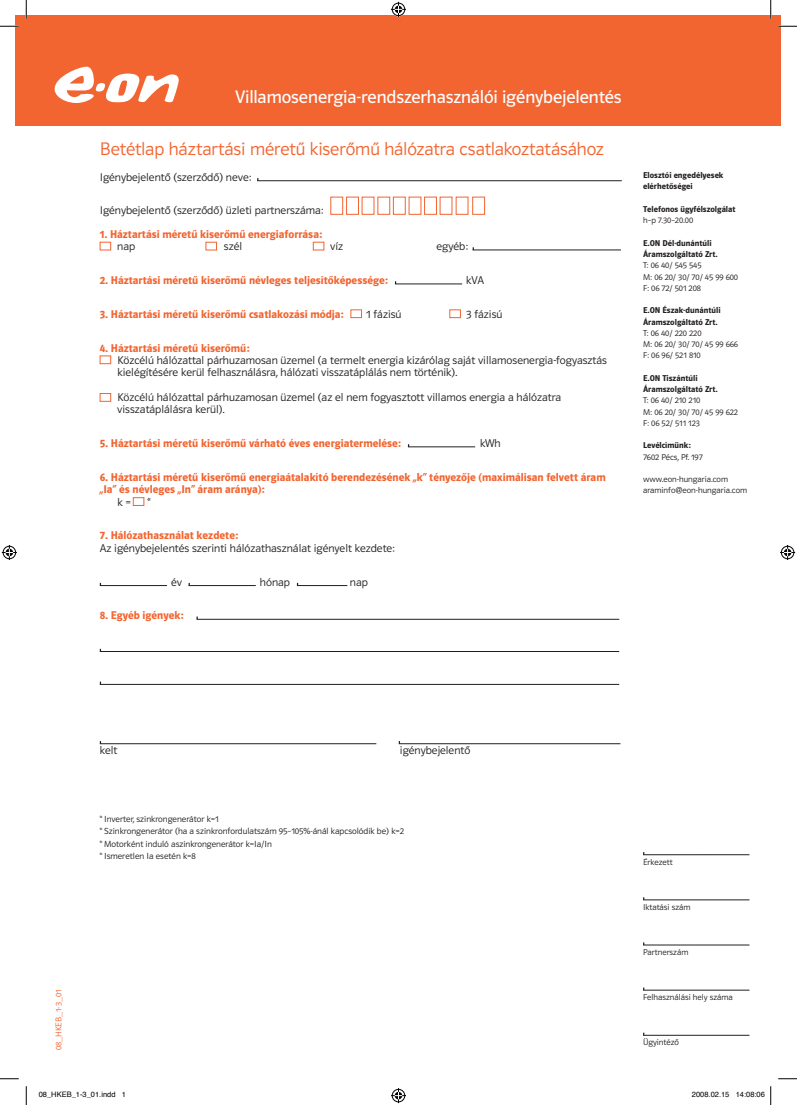
<style>
.page{position:relative;width:797px;height:1105px;background:#fff}
.page>*{position:absolute;margin:0;border:0;box-sizing:border-box;transform-origin:0 0}
.t1{font:300 18.75px "Polo";letter-spacing:-.005em;color:#f26430}
.t2{font:18.75px "Polo";letter-spacing:-.005em;color:#fff}
.t3{font:300 11.62px/12.5px "Polo";color:#231f20}
.t4{font:600 11.62px/12.5px "Polo";color:#f26430}
.t5{font:300 9.12px/12.5px "Polo";color:#231f20}
.t6{font:300 8.75px/11.2px "Polo";color:#231f20}
.t7{font:600 8.75px/11.2px "Polo";color:#231f20}
.t8{font:300 8.75px "Polo";color:#f26430}
.t9{font:7.5px "Helvetica";color:#000}
</style>
<div class="page">
<div style="left:16px;top:16px;width:765px;height:110px;background:#f26430"></div>
<svg style="left:55px;top:67px;width:124px;height:36px"></svg>
<hr style="left:472px;top:250px;width:149px;height:1px;background:#231f20">
<div style="left:100px;top:242px;width:11px;height:8px;border:1px solid #f26430"></div>
<div style="left:350px;top:310px;width:12px;height:8px;border:1px solid #f26430"></div>
<div style="left:449px;top:310px;width:11px;height:8px;border:1px solid #f26430"></div>
<div style="left:206px;top:242px;width:11px;height:8px;border:1px solid #f26430"></div>
<div style="left:313px;top:242px;width:11px;height:8px;border:1px solid #f26430"></div>
<div style="left:100px;top:356px;width:11px;height:8px;border:1px solid #f26430"></div>
<div style="left:100px;top:393px;width:11px;height:9px;border:1px solid #f26430"></div>
<div style="left:133px;top:497px;width:11px;height:9px;border:1px solid #f26430"></div>
<hr style="left:395px;top:284px;width:67px;height:1px;background:#231f20">
<hr style="left:408px;top:447px;width:67px;height:1px;background:#231f20">
<hr style="left:188px;top:585px;width:68px;height:1px;background:#231f20">
<hr style="left:100px;top:585px;width:67px;height:1px;background:#231f20">
<hr style="left:297px;top:585px;width:50px;height:1px;background:#231f20">
<hr style="left:196px;top:619px;width:423px;height:1px;background:#231f20">
<hr style="left:100px;top:651px;width:519px;height:1px;background:#231f20">
<hr style="left:100px;top:684px;width:519px;height:1px;background:#231f20">
<hr style="left:100px;top:743px;width:276px;height:1px;background:#231f20">
<hr style="left:399px;top:743px;width:221px;height:1px;background:#231f20">
<hr style="left:643px;top:990px;width:106px;height:1px;background:#231f20">
<hr style="left:643px;top:1035px;width:106px;height:1px;background:#231f20">
<hr style="left:643px;top:945px;width:106px;height:1px;background:#231f20">
<hr style="left:643px;top:900px;width:106px;height:1px;background:#231f20">
<hr style="left:643px;top:854px;width:106px;height:1px;background:#231f20">
<hr style="left:257px;top:181px;width:365px;height:1px;background:#231f20">
<div style="left:330px;top:197px;width:13px;height:18px;border:1px solid #f26430"></div>
<div style="left:377px;top:197px;width:13px;height:18px;border:1px solid #f26430"></div>
<div style="left:393px;top:197px;width:12px;height:18px;border:1px solid #f26430"></div>
<div style="left:424px;top:197px;width:13px;height:18px;border:1px solid #f26430"></div>
<div style="left:346px;top:197px;width:13px;height:18px;border:1px solid #f26430"></div>
<div style="left:472px;top:197px;width:13px;height:18px;border:1px solid #f26430"></div>
<svg style="left:0;top:25px;width:19px;height:2px"></svg>
<svg style="left:778px;top:25px;width:19px;height:2px"></svg>
<svg style="left:0;top:1078px;width:19px;height:1px"></svg>
<svg style="left:778px;top:1078px;width:19px;height:1px"></svg>
<svg style="left:25px;top:0;width:2px;height:19px"></svg>
<svg style="left:25px;top:1086px;width:2px;height:19px"></svg>
<svg style="left:770px;top:0;width:1px;height:19px"></svg>
<svg style="left:391px;top:2px;width:15px;height:15px"></svg>
<svg style="left:391px;top:1088px;width:15px;height:15px"></svg>
<svg style="left:2px;top:545px;width:15px;height:15px"></svg>
<svg style="left:780px;top:545px;width:15px;height:15px"></svg>
<svg style="left:770px;top:1086px;width:1px;height:19px"></svg>
<h1 class="t2" style="left:235px;top:87px;width:388px">Villamosenergia-rendszerhasználói igénybejelentés</h1>
<h1 class="t1" style="left:100px;top:139px;width:505px">Betétlap háztartási méretű kiserőmű hálózatra csatlakoztatásához</h1>
<p class="t3" style="left:100px;top:171px;width:153px">Igénybejelentő (szerződő) neve:</p>
<p class="t3" style="left:100px;top:204px;width:225px">Igénybejelentő (szerződő) üzleti partnerszáma:</p>
<p class="t4" style="left:100px;top:228px;width:224px">1. Háztartási méretű kiserőmű energiaforrása:</p>
<p class="t3" style="left:117px;top:240px;width:20px">nap</p>
<p class="t3" style="left:224px;top:240px;width:20px">szél</p>
<p class="t3" style="left:330px;top:240px;width:15px">víz</p>
<p class="t3" style="left:436px;top:240px;width:33px">egyéb:</p>
<p class="t4" style="left:100px;top:274px;width:290px">2. Háztartási méretű kiserőmű névleges teljesítőképessége:</p>
<p class="t3" style="left:466px;top:274px;width:19px">kVA</p>
<p class="t4" style="left:100px;top:308px;width:245px">3. Háztartási méretű kiserőmű csatlakozási módja:</p>
<p class="t3" style="left:366px;top:308px;width:37px">1 fázisú</p>
<p class="t3" style="left:466px;top:308px;width:38px">3 fázisú</p>
<p class="t4" style="left:100px;top:342px;width:151px">4. Háztartási méretű kiserőmű:</p>
<p class="t3" style="left:117px;top:354px;width:491px">Közcélú hálózattal párhuzamosan üzemel (a termelt energia kizárólag saját villamosenergia-fogyasztás kielégítésére kerül felhasználásra, hálózati visszatáplálás nem történik).</p>
<p class="t3" style="left:117px;top:392px;width:445px;line-height:11.6px">Közcélú hálózattal párhuzamosan üzemel (az el nem fogyasztott villamos energia a hálózatra visszatáplálásra kerül).</p>
<p class="t4" style="left:100px;top:437px;width:303px">5. Háztartási méretű kiserőmű várható éves energiatermelése:</p>
<p class="t3" style="left:480px;top:437px;width:22px">kWh</p>
<p class="t4" style="left:100px;top:471px;width:507px">6. Háztartási méretű kiserőmű energiaátalakító berendezésének „k” tényezője (maximálisan felvett áram „Ia” és névleges „In” áram aránya):</p>
<p class="t3" style="left:117px;top:496px;width:15px">k =</p>
<p class="t3" style="left:147px;top:496px;width:5px">*</p>
<p class="t4" style="left:100px;top:529px;width:140px">7. Hálózathasználat kezdete:</p>
<p class="t3" style="left:100px;top:542px;width:297px">Az igénybejelentés szerinti hálózathasználat igényelt kezdete:</p>
<p class="t3" style="left:171px;top:576px;width:12px">év</p>
<p class="t3" style="left:260px;top:576px;width:32px">hónap</p>
<p class="t3" style="left:350px;top:576px;width:20px">nap</p>
<p class="t4" style="left:100px;top:609px;width:85px">8. Egyéb igények:</p>
<p class="t7" style="left:643px;top:170px;width:82px">Elosztói engedélyesek elérhetőségei</p>
<p class="t7" style="left:643px;top:204px;width:94px">Telefonos ügyfélszolgálat</p>
<p class="t6" style="left:643px;top:215px;width:52px">h–p 7.30–20.00</p>
<p class="t7" style="left:643px;top:237px;width:76px">E.ON Dél-dunántúli<br>Áramszolgáltató Zrt.</p>
<p class="t6" style="left:643px;top:260px;width:96px">T: 06 40/ 545 545<br>M: 06 20/ 30/ 70/ 45 99 600<br>F: 06 72/ 501 208</p>
<p class="t7" style="left:643px;top:305px;width:79px">E.ON Észak-dunántúli<br>Áramszolgáltató Zrt.</p>
<p class="t6" style="left:643px;top:327px;width:96px">T: 06 40/ 220 220<br>M: 06 20/ 30/ 70/ 45 99 666<br>F: 06 96/ 521 810</p>
<p class="t7" style="left:643px;top:372px;width:76px">E.ON Tiszántúli<br>Áramszolgáltató Zrt.</p>
<p class="t6" style="left:643px;top:395px;width:96px">T: 06 40/ 210 210<br>M: 06 20/ 30/ 70/ 45 99 622<br>F: 06 52/ 511 123</p>
<p class="t7" style="left:643px;top:440px;width:49px">Levélcímünk:</p>
<p class="t6" style="left:643px;top:451px;width:61px">7602 Pécs, Pf. 197</p>
<p class="t6" style="left:643px;top:474px;width:106px">www.eon-hungaria.com araminfo@eon-hungaria.com</p>
<p class="t3" style="left:100px;top:744px;width:19px">kelt</p>
<p class="t3" style="left:400px;top:744px;width:72px">igénybejelentô</p>
<p class="t5" style="left:100px;top:813px;width:306px">* Inverter, szinkrongenerátor k=1<br>* Szinkrongenerátor (ha a szinkronfordulatszám 95–105%-ánál kapcsolódik be) k=2 * Motorként induló aszinkrongenerátor k=Ia/In<br>* Ismeretlen Ia esetén k=8</p>
<p class="t8" style="left:54px;top:1050px;width:63px;rotate:-90deg">08_HKEB_1-3_01</p>
<p class="t6" style="left:643px;top:856px;width:31px">Érkezett</p>
<p class="t6" style="left:643px;top:901px;width:49px">Iktatási szám</p>
<p class="t6" style="left:643px;top:946px;width:47px">Partnerszám</p>
<p class="t6" style="left:643px;top:991px;width:91px">Felhasználási hely száma</p>
<p class="t6" style="left:643px;top:1036px;width:37px">Ügyintézô</p>
<p class="t9" style="left:39px;top:1089px;width:89px">08_HKEB_1-3_01.indd 1</p>
<p class="t9" style="left:692px;top:1089px;width:74px">2008.02.15 14:08:06</p>
</div>
